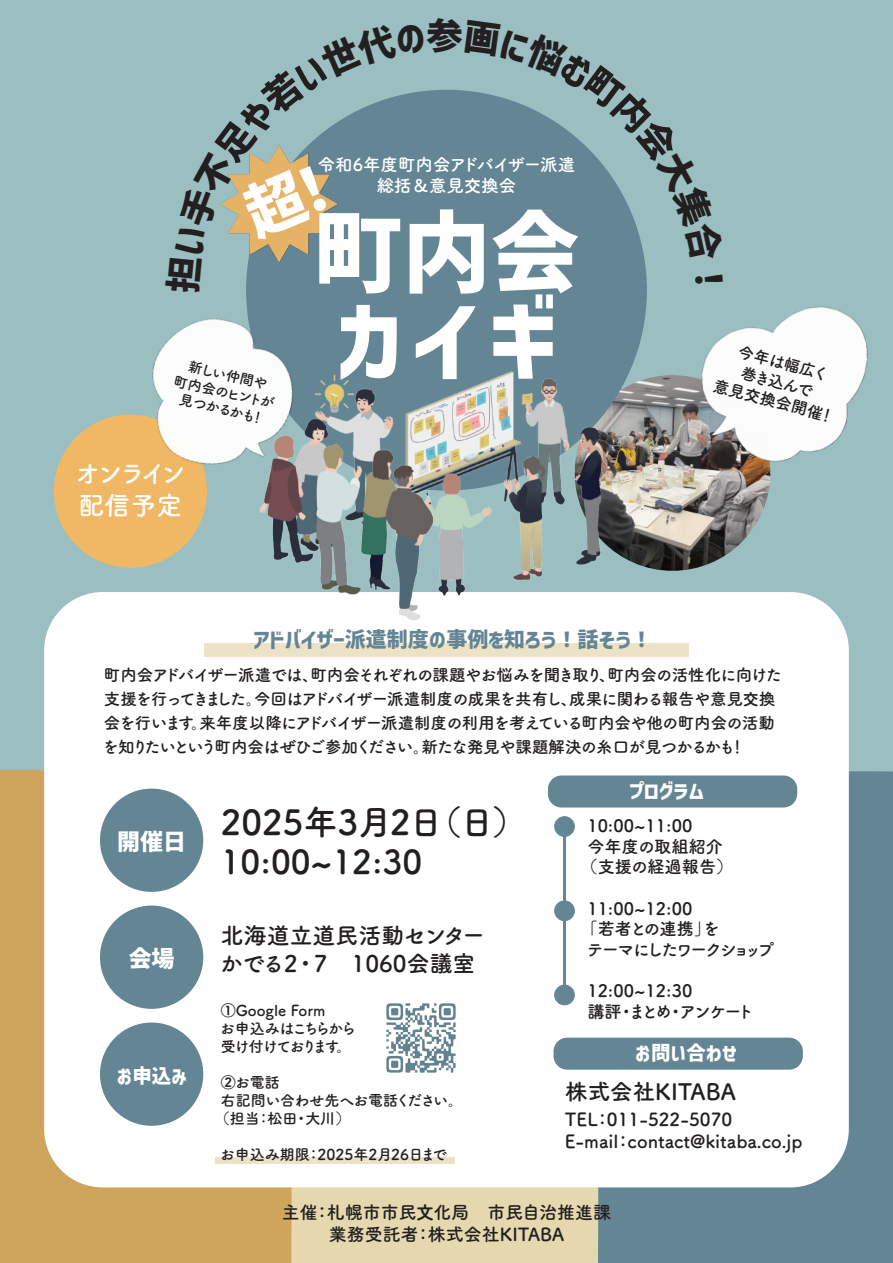
<style>
.page{position:relative;width:893px;height:1263px;background:#9bbfc1}
.page>*{position:absolute;margin:0;border:0;box-sizing:border-box;transform-origin:0 0}
.t1{font:88.5px/85.5px "Corporate Logo Bold ver 2";letter-spacing:.045em;color:#fff}
.t2{font:36.6px "Corporate Logo Bold ver 2";color:#231f20}
.t3{font:34.35px "Tsuku A Rd Gothic Std B";color:#231f20}
.t4{font:33px "Tsuku A Rd Gothic Std B";color:#231f20}
.t5{font:25.95px/31.2px "Tsuku A Rd Gothic Std B";letter-spacing:-.13em;color:#fff}
.t6{font:22.95px/27.6px "Tsuku A Rd Gothic Std B";color:#231f20}
.t7{font:22.95px "Corporate Logo Bold ver 2";color:#fff}
.t8{font:22.5px "Tsuku A Rd Gothic Std B";color:#231f20}
.t9{font:21px "Corporate Logo Bold ver 2";color:#638594}
.t10{font:19.5px "Corporate Logo Bold ver 2";color:#fff}
.t11{font:18px/21.6px "Tsuku A Rd Gothic Std B";color:#231f20;text-align:center}
.t12{font:17.4px/21px "Tsuku A Rd Gothic Std B";color:#fff;text-align:center}
.t13{font:17.25px "Tsuku A Rd Gothic Std B";letter-spacing:-.05em;color:#231f20}
.t14{font:17.25px/20.7px "Tsuku A Rd Gothic Std B";letter-spacing:-.1em;color:#231f20}
.t15{font:17.25px "Tsuku A Rd Gothic Std B";color:#231f20}
.t16{font:17.25px "Tsuku A Rd Gothic Std B";letter-spacing:-.16em;color:#231f20}
.t17{font:16.5px/24px "Tsuku A Rd Gothic Std B";letter-spacing:-.055em;color:#231f20}
.t18{font:16.2px/19.5px "Tsuku A Rd Gothic Std B";color:#231f20;text-align:center}
.t19{font:15px "Tsuku A Rd Gothic Std B";color:#231f20}
.t20{font:15px/18px "Tsuku A Rd Gothic Std B";letter-spacing:-.045em;color:#231f20}
.t21{font:15px "Tsuku A Rd Gothic Std B";letter-spacing:-.03em;color:#231f20}
.t22{font:14.25px/17.1px "Tsuku A Rd Gothic Std B";color:#231f20;text-align:center}
.s1{font-family:"Zen Maru Gothic";font-weight:700;font-size:16.5px}
.s2{font-family:"Zen Maru Gothic";font-weight:700;font-size:15px}
.s3{font-family:"Zen Maru Gothic";font-weight:700;font-size:15.45px}
.s4{font-family:"Zen Maru Gothic";font-weight:700;font-size:17.55px}
</style>
<div class="page">
<div style="left:0;top:770px;width:291px;height:493px;background:#cfa45d"></div>
<div style="left:291px;top:1187px;width:307px;height:76px;background:#e5d8af"></div>
<div style="left:598px;top:771px;width:295px;height:492px;background:#638594"></div>
<div style="left:44px;top:592px;width:805px;height:595px;background:#fff;border-radius:58px"></div>
<div style="left:100px;top:788px;width:103px;height:104px;background:#638594;border-radius:50%"></div>
<div style="left:100px;top:905px;width:103px;height:104px;background:#638594;border-radius:50%"></div>
<div style="left:215px;top:1157px;width:239px;height:7px;background:#ece3c7"></div>
<div style="left:548px;top:775px;width:249px;height:32px;background:#638594;border-radius:14px"></div>
<div style="left:555px;top:817px;width:19px;height:19px;background:#638594;border-radius:50%"></div>
<div style="left:555px;top:817px;width:19px;height:19px;border:1px solid #638594;border-radius:50%"></div>
<div style="left:555px;top:901px;width:19px;height:19px;background:#638594;border-radius:50%"></div>
<div style="left:555px;top:901px;width:19px;height:19px;border:1px solid #638594;border-radius:50%"></div>
<div style="left:555px;top:985px;width:19px;height:20px;background:#638594;border-radius:50%"></div>
<div style="left:555px;top:985px;width:19px;height:20px;border:1px solid #638594;border-radius:50%"></div>
<hr style="left:563px;top:826px;width:3px;height:169px;background:#638594">
<img style="left:386px;top:1003px;width:70px;height:70px">
<div style="left:553px;top:1038px;width:250px;height:32px;background:#638594;border-radius:14px"></div>
<div style="left:100px;top:1022px;width:103px;height:104px;background:#638594;border-radius:50%"></div>
<div style="left:204px;top:643px;width:485px;height:14px;background:#ece3c7"></div>
<img style="left:575px;top:375px;width:195px;height:196px;border-radius:98px">
<div style="left:246px;top:90px;width:401px;height:401px;background:#638594;border-radius:50%"></div>
<img style="left:315px;top:374px;width:61px;height:25px">
<img style="left:443px;top:371px;width:178px;height:210px">
<img style="left:259px;top:399px;width:207px;height:221px">
<div style="left:54px;top:415px;width:153px;height:153px;background:#f0b865;border-radius:50%"></div>
<img style="left:130px;top:303px;width:181px;height:184px">
<img style="left:693px;top:306px;width:175px;height:167px">
<svg style="left:220px;top:91px;width:203px;height:193px"></svg>
<h2 class="t2" style="left:426px;top:11px;width:38px">参</h2>
<p class="t22" style="left:180px;top:354px;width:104px;rotate:13deg">新しい仲間や<br>町内会のヒントが見つかるかも！</p>
<h3 class="t5" style="left:75px;top:456px;width:113px">オンライン配信予定</h3>
<p class="t12" style="left:318px;top:153px;width:259px">令和6年度町内会アドバイザー派遣総括＆意見<span class="s1">交</span>換会</p>
<h1 class="t1" style="left:314px;top:208px;width:267px">町内会カイギ</h1>
<p class="t9" style="left:253px;top:625px;width:400px">アドバイザー派遣制度の事例を知ろう！話そう！</p>
<p class="t18" style="left:726px;top:337px;width:127px;rotate:15deg">今年は幅広く<br>巻き込んで<br>意見<span class="s2">交</span>換会開催！</p>
<p class="t17" style="left:102px;top:661px;width:681px">町内会アドバイザー派遣では、町内会それぞれの課題やお悩みを聞き取り、町内会の活性化に向けた支援を行ってきました。今回はアドバイザー派遣制度の成果を共有し、成果に関わる報告や意見<span class="s3">交</span>換会を行います。来年度以降にアドバイザー派遣制度の利用を考えている町内会や他の町内会の活動を知りたいという町内会はぜひご参加ください。新たな発見や課題解決の糸口が見つかるかも！</p>
<h3 class="t7" style="left:117px;top:826px;width:70px">開催日</h3>
<h3 class="t7" style="left:129px;top:943px;width:47px">会場</h3>
<p class="t10" style="left:116px;top:1062px;width:72px">お申込み</p>
<h3 class="t3" style="left:221px;top:795px;width:307px">2025年3月2日（日）</h3>
<h3 class="t4" style="left:221px;top:836px;width:203px">10:00~12:30</h3>
<h3 class="t6" style="left:220px;top:920px;width:267px">北海道立道民活動センターかでる２・７　1060会議室</h3>
<p class="t20" style="left:220px;top:1000px;width:138px">①Google Form<br>お申込みはこちらから受け付けております。</p>
<p class="t19" style="left:221px;top:1071px;width:61px">②お電話</p>
<p class="t21" style="left:221px;top:1089px;width:244px">右記問い合わせ先へお電話ください。</p>
<p class="t19" style="left:215px;top:1107px;width:137px">（担当：松田・大川）</p>
<p class="t19" style="left:220px;top:1143px;width:229px">お申込み期限：2025年2月26日まで</p>
<p class="t10" style="left:629px;top:777px;width:76px">プログラム</p>
<p class="t13" style="left:587px;top:812px;width:107px">10:00~11:00</p>
<p class="t15" style="left:587px;top:833px;width:137px">今年度の取組紹介</p>
<p class="t15" style="left:580px;top:853px;width:154px">（支援の経過報告）</p>
<p class="t13" style="left:587px;top:895px;width:107px">11:00~12:00</p>
<p class="t13" style="left:580px;top:915px;width:141px">「若者との連携」を</p>
<p class="t16" style="left:587px;top:936px;width:189px">テーマにしたワークショップ</p>
<p class="t14" style="left:587px;top:979px;width:168px">12:00~12:30<br>講評・まとめ・アンケート</p>
<p class="t10" style="left:635px;top:1039px;width:104px">お問い合わせ</p>
<h3 class="t8" style="left:565px;top:1074px;width:172px">株式会社KITABA</h3>
<p class="t11" style="left:565px;top:1107px;width:239px;text-align:left">TEL：011-522-5070<br>E-mail：contact@kitaba.co.jp</p>
<p class="t11" style="left:282px;top:1200px;width:331px">主催：札幌市市民<span class="s4">文</span>化局　市民自治推進課業務受託者：株式会社KITABA</p>
</div>
